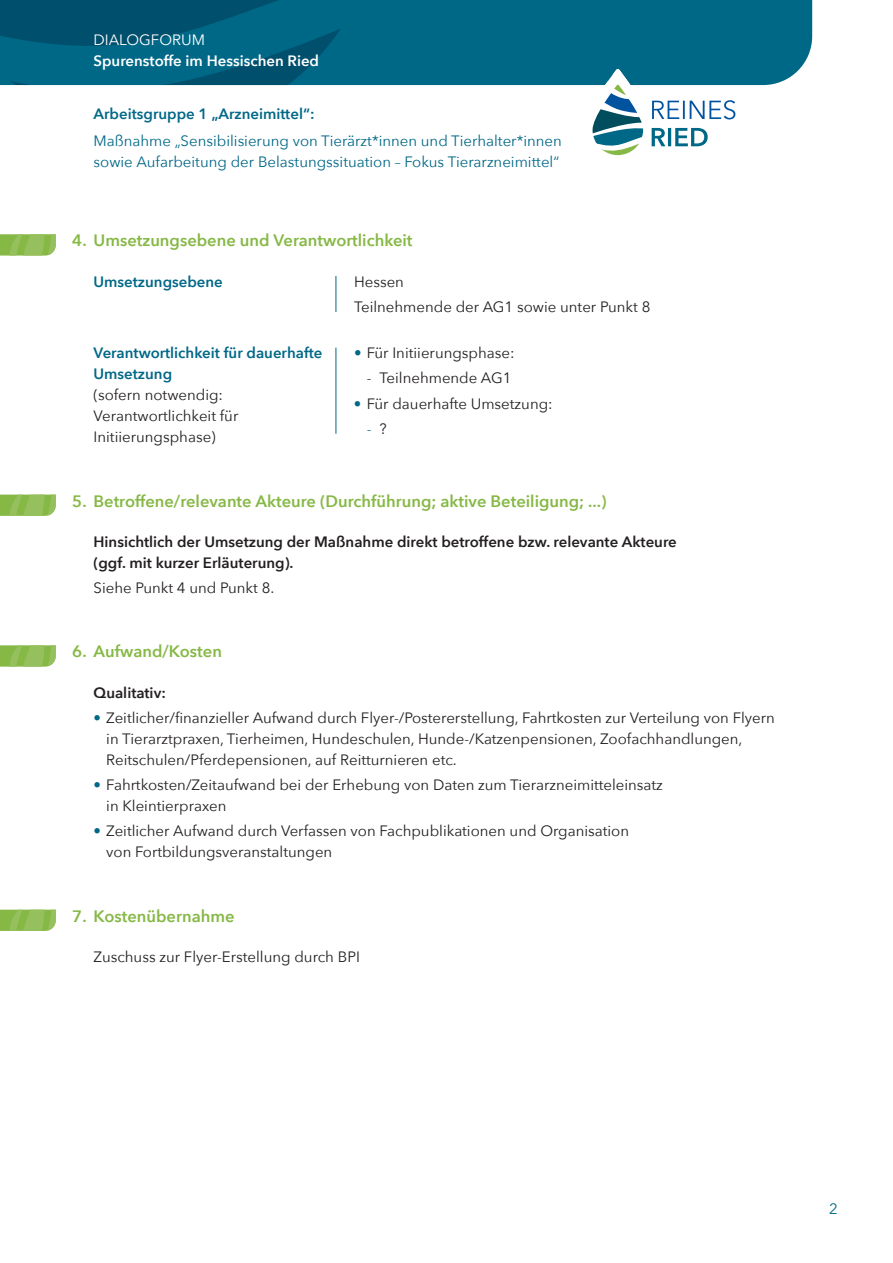
<style>
.page{position:relative;width:893px;height:1263px;background:#fff}
.page>*{position:absolute;margin:0;border:0;box-sizing:border-box;transform-origin:0 0}
.t1{font:600 16.5px "Avenir Next";color:#86b845}
.t2{font:15px/21px "Avenir Next";color:#231f20}
.t3{font:15px/21px "Avenir Next";color:#006887}
.t4{font:600 15px/21px "Avenir Next";color:#231f20}
.t5{font:600 15px/21px "Avenir Next";color:#006887}
.t6{font:600 15px "Avenir Next";color:#fff}
.t7{font:15px "Avenir Next";color:#fff}
.s1{color:#006887}
.s2{color:#231f20}
</style>
<div class="page">
<div style="left:378px;top:0;width:434px;height:85px;background:#006887"></div>
<svg style="left:0;top:0;width:378px;height:85px;background:#005e7c"></svg>
<svg style="left:581px;top:69px;width:154px;height:87px"></svg>
<svg style="left:0;top:234px;width:56px;height:22px"></svg>
<hr style="left:336px;top:276px;width:1px;height:36px;background:#006887">
<hr style="left:336px;top:348px;width:1px;height:86px;background:#006887">
<svg style="left:0;top:495px;width:56px;height:21px"></svg>
<svg style="left:0;top:645px;width:56px;height:22px"></svg>
<svg style="left:0;top:910px;width:56px;height:21px"></svg>
<p class="t7" style="left:94px;top:27px;width:113px">DIALOGFORUM</p>
<p class="t6" style="left:94px;top:48px;width:227px">Spurenstoffe im Hessischen Ried</p>
<p class="t5" style="left:94px;top:103px;width:222px">Arbeitsgruppe 1 „Arzneimittel“:</p>
<p class="t3" style="left:94px;top:130px;width:470px">Maßnahme „Sensibilisierung von Tierärzt*innen und Tierhalter*innen sowie Aufarbeitung der Belastungssituation – Fokus Tierarzneimittel“</p>
<p class="t1" style="left:72px;top:226px;width:342px">4. Umsetzungsebene und Verantwortlichkeit</p>
<p class="t5" style="left:94px;top:270px;width:131px">Umsetzungsebene</p>
<p class="t5" style="left:94px;top:341px;width:230px">Verantwortlichkeit für dauerhafte<br>Umsetzung</p>
<p class="t2" style="left:94px;top:383px;width:146px">(sofern notwendig:<br>Verantwortlichkeit für<br>Initiierungsphase)</p>
<p class="t2" style="left:354px;top:268px;width:298px;line-height:25.2px">Hessen<br>Teilnehmende der AG1 sowie unter Punkt 8</p>
<p class="t2" style="left:354px;top:342px;width:162px"><span class="s1">•</span> Für Initiierungsphase:</p>
<p class="t2" style="left:367px;top:367px;width:146px">- Teilnehmende AG1</p>
<p class="t2" style="left:354px;top:392px;width:200px"><span class="s1">•</span> Für dauerhafte Umsetzung:</p>
<p class="t3" style="left:367px;top:417px;width:21px">- <span class="s2">?</span></p>
<p class="t1" style="left:72px;top:487px;width:536px">5. Betroffene/relevante Akteure (Durchführung; aktive Beteiligung; ...)</p>
<p class="t4" style="left:94px;top:531px;width:585px">Hinsichtlich der Umsetzung der Maßnahme direkt betroffene bzw. relevante Akteure (ggf. mit kurzer Erläuterung).</p>
<p class="t2" style="left:94px;top:577px;width:182px">Siehe Punkt 4 und Punkt 8.</p>
<p class="t1" style="left:72px;top:637px;width:151px">6. Aufwand/Kosten</p>
<p class="t4" style="left:94px;top:681px;width:74px">Qualitativ:</p>
<p class="t2" style="left:106px;top:706px;width:670px;text-indent:-13px"><span class="s1">•</span> Zeitlicher/finanzieller Aufwand durch Flyer-/Postererstellung, Fahrtkosten zur Verteilung von Flyern in Tierarztpraxen, Tierheimen, Hundeschulen, Hunde-/Katzenpensionen, Zoofachhandlungen,<br>Reitschulen/Pferdepensionen, auf Reitturnieren etc.</p>
<p class="t2" style="left:106px;top:774px;width:558px;text-indent:-13px"><span class="s1">•</span> Fahrtkosten/Zeitaufwand bei der Erhebung von Daten zum Tierarzneimitteleinsatz in Kleintierpraxen</p>
<p class="t2" style="left:106px;top:820px;width:524px;text-indent:-13px"><span class="s1">•</span> Zeitlicher Aufwand durch Verfassen von Fachpublikationen und Organisation von Fortbildungsveranstaltungen</p>
<p class="t1" style="left:72px;top:902px;width:164px">7. Kostenübernahme</p>
<p class="t2" style="left:94px;top:945px;width:268px">Zuschuss zur Flyer-Erstellung durch BPI</p>
<p class="t3" style="left:829px;top:1198px;width:10px">2</p>
</div>
